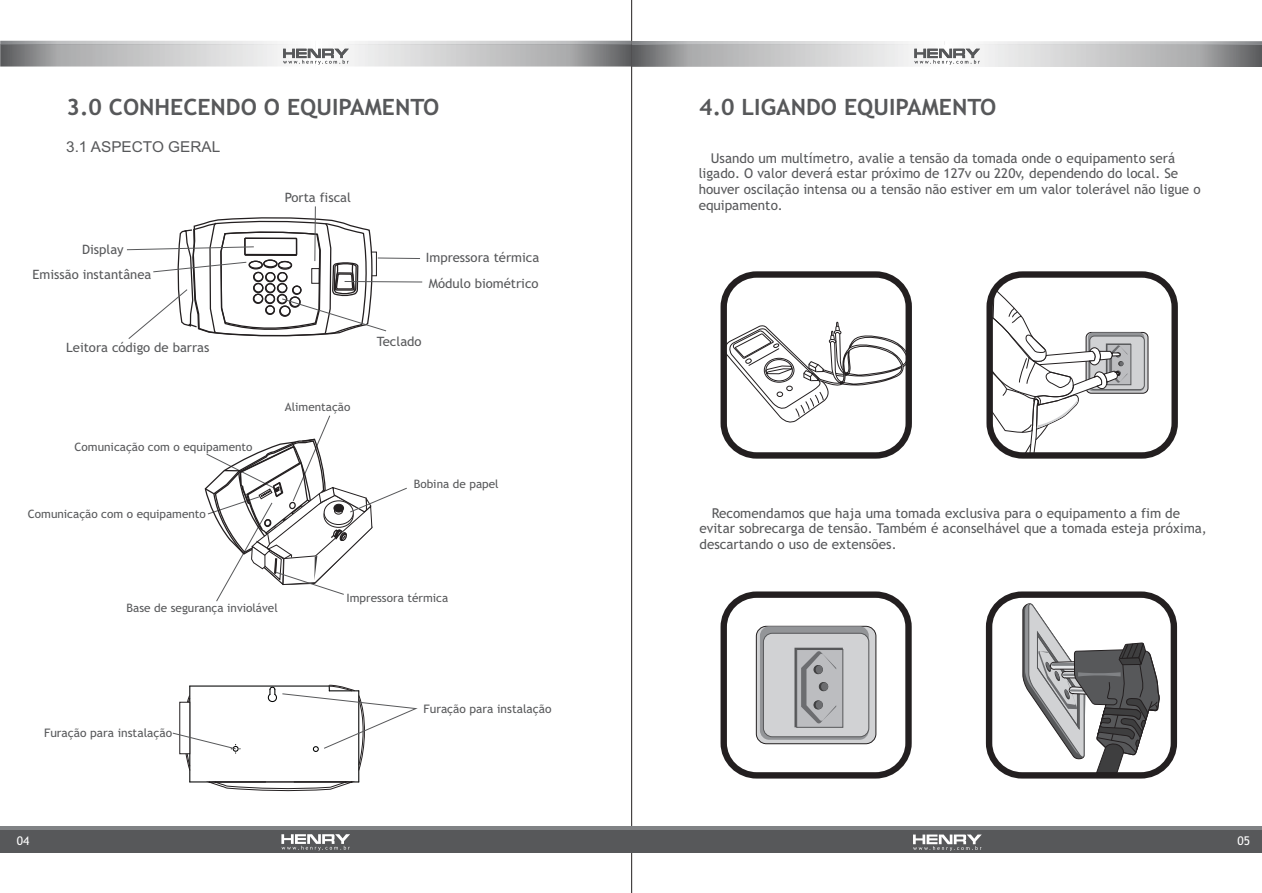
<style>
.page{position:relative;width:1262px;height:893px;background:#fff}
.page>*{position:absolute;margin:0;border:0;box-sizing:border-box;transform-origin:0 0}
.t1{font:700 22.5px "Trebuchet MS";color:#57585a}
.t2{font:15px "Arial";color:#57585a}
.t3{font:13.5px/15.8px "Trebuchet MS";color:#57585a}
.t4{font:12.9px "Trebuchet MS";color:#57585a}
.t5{font:12px "Trebuchet MS";color:#fff}
.t6{font:11.7px "Trebuchet MS";color:#57585a}
.t7{font:11.55px "Trebuchet MS";color:#57585a}
</style>
<div class="page">
<hr style="left:189px;top:686px;width:1px;height:96px;background:#010202">
<hr style="left:190px;top:781px;width:76px;height:1px;background:#010202">
<hr style="left:294px;top:781px;width:65px;height:1px;background:#010202">
<hr style="left:358px;top:690px;width:1px;height:92px;background:#010202">
<hr style="left:190px;top:685px;width:139px;height:1px;background:#010202">
<svg style="left:208px;top:781px;width:149px;height:10px"></svg>
<svg style="left:267px;top:684px;width:151px;height:87px"></svg>
<div style="left:986px;top:591px;width:191px;height:187px;border:6px solid #231f20;border-radius:33px"></div>
<div style="left:720px;top:591px;width:191px;height:187px;border:6px solid #231f20;border-radius:33px"></div>
<svg style="left:756px;top:626px;width:120px;height:118px;background:#b2b2b4"></svg>
<div style="left:760px;top:626px;width:108px;height:113px;background:#939598;border-radius:9px"></div>
<div style="left:763px;top:632px;width:106px;height:105px;background:#d1d2d4;border:1px solid #57585a;border-radius:9px"></div>
<svg style="left:794px;top:647px;width:49px;height:81px;background:#a7a8ab"></svg>
<div style="left:813px;top:665px;width:9px;height:9px;background:#3e3e3f;border:1px solid #3e3e3f;border-radius:50%"></div>
<div style="left:815px;top:665px;width:7px;height:8px;background:#6c6d70;border-radius:50%"></div>
<svg style="left:813px;top:700px;width:9px;height:9px"></svg>
<div style="left:815px;top:700px;width:7px;height:9px;background:#6c6d70;border-radius:50%"></div>
<div style="left:819px;top:682px;width:9px;height:9px;background:#555557;border:1px solid #3e3e3f;border-radius:50%"></div>
<div style="left:821px;top:682px;width:7px;height:8px;background:#6c6d70;border-radius:50%"></div>
<svg style="left:1022px;top:458px;width:63px;height:228px"></svg>
<svg style="left:1025px;top:601px;width:135px;height:172px"></svg>
<hr style="left:631px;top:0;width:1px;height:893px;background:#231f20">
<div style="left:0;top:829px;width:1262px;height:23px;background:#57585a"></div>
<hr style="left:0;top:826px;width:1262px;height:3px;background:#808285">
<svg style="left:281px;top:834px;width:69px;height:16px"></svg>
<svg style="left:913px;top:834px;width:68px;height:17px"></svg>
<div style="left:720px;top:271px;width:192px;height:187px;border:6px solid #231f20;border-radius:33px"></div>
<svg style="left:724px;top:322px;width:186px;height:101px"></svg>
<svg style="left:1085px;top:332px;width:63px;height:61px"></svg>
<div style="left:1089px;top:335px;width:55px;height:55px;background:#d1d2d4;border:1px solid #57585a;border-radius:5px"></div>
<svg style="left:993px;top:287px;width:138px;height:164px"></svg>
<div style="left:986px;top:271px;width:191px;height:187px;border:6px solid #231f20;border-radius:33px"></div>
<svg style="left:0;top:30px;width:1262px;height:37px"></svg>
<svg style="left:126px;top:206px;width:297px;height:133px"></svg>
<svg style="left:172px;top:694px;width:69px;height:77px"></svg>
<svg style="left:204px;top:415px;width:203px;height:187px"></svg>
<h1 class="t1" style="left:67px;top:98px;width:374px">3.0 CONHECENDO O EQUIPAMENTO</h1>
<p class="t2" style="left:66px;top:141px;width:156px">3.1 ASPECTO GERAL</p>
<p class="t4" style="left:82px;top:245px;width:43px">Display</p>
<p class="t4" style="left:33px;top:269px;width:120px">Emissão instantânea</p>
<p class="t4" style="left:66px;top:342px;width:145px">Leitora código de barras</p>
<p class="t7" style="left:75px;top:442px;width:180px">Comunicação com o equipamento</p>
<p class="t7" style="left:28px;top:509px;width:180px">Comunicação com o equipamento</p>
<p class="t4" style="left:285px;top:192px;width:68px">Porta fiscal</p>
<p class="t7" style="left:285px;top:402px;width:67px">Alimentação</p>
<p class="t4" style="left:426px;top:252px;width:115px">Impressora térmica</p>
<p class="t4" style="left:429px;top:279px;width:111px">Módulo biométrico</p>
<p class="t4" style="left:377px;top:336px;width:46px">Teclado</p>
<p class="t7" style="left:414px;top:480px;width:86px">Bobina de papel</p>
<p class="t7" style="left:127px;top:603px;width:153px">Base de segurança inviolável</p>
<p class="t6" style="left:44px;top:728px;width:130px">Furação para instalação</p>
<p class="t7" style="left:346px;top:593px;width:103px">Impressora térmica</p>
<p class="t6" style="left:423px;top:704px;width:130px">Furação para instalação</p>
<h1 class="t1" style="left:699px;top:98px;width:299px">4.0 LIGANDO EQUIPAMENTO</h1>
<p class="t3" style="left:698px;top:151px;width:503px;text-indent:12px">Usando um multímetro, avalie a tensão da tomada onde o equipamento será ligado. O valor deverá estar próximo de 127v ou 220v, dependendo do local. Se houver oscilação intensa ou a tensão não estiver em um valor tolerável não ligue o equipamento.</p>
<p class="t3" style="left:699px;top:506px;width:509px;text-indent:12px">Recomendamos que haja uma tomada exclusiva para o equipamento a fim de evitar sobrecarga de tensão. Também é aconselhável que a tomada esteja próxima, descartando o uso de extensões.</p>
<p class="t5" style="left:17px;top:836px;width:14px">04</p>
<p class="t5" style="left:1237px;top:836px;width:14px">05</p>
</div>
